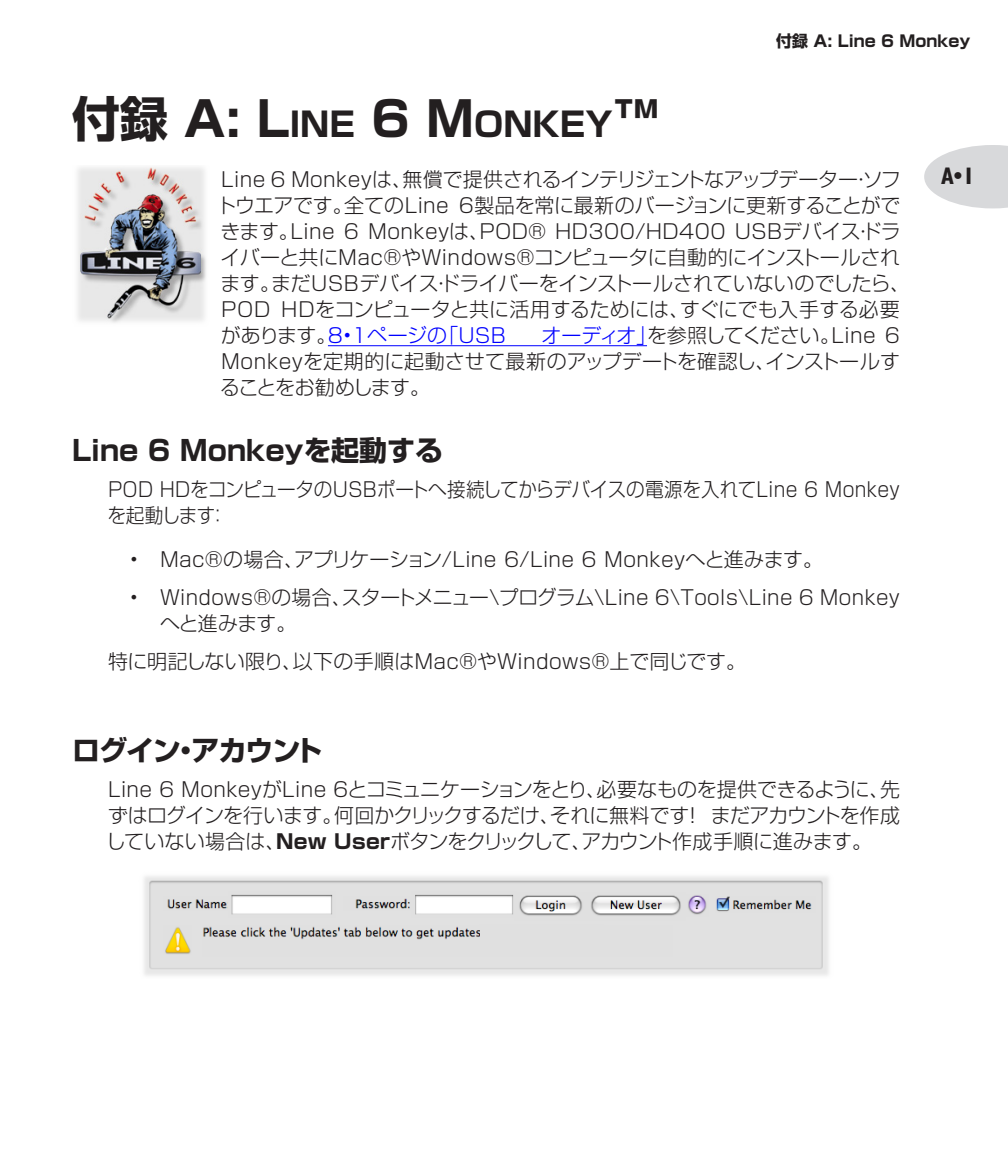
<style>
.page{position:relative;width:1008px;height:1152px;background:#fff}
.page>*{position:absolute;margin:0;border:0;box-sizing:border-box;transform-origin:0 0}
._01_Chapter_title{font:700 48px "Shin Go Pro";color:#231f20}
._01b_Section_title_1{font:700 28px "Shin Go Pro";color:#231f20}
._01b_Section_title_1-2{font:700 28px "Shin Go Pro";letter-spacing:-.045em;color:#231f20}
._06_Page_number{font:700 condensed 24px "Gill Sans";color:#231f20}
._02_Body{font:300 20px/26px "Shin Go Pro";letter-spacing:-.01em;color:#231f20;text-align:justify}
._03a_Body_bullet1{font:300 20px/26px "Shin Go Pro";letter-spacing:.02em;color:#231f20}
._02_Body-2{font:300 20px/26px "Shin Go Pro";letter-spacing:-.01em;color:#231f20;scale:.93 1}
._02_Body-3{font:300 20px "Shin Go Pro";letter-spacing:.015em;color:#231f20}
._05_Header_right{font:700 16px "Shin Go Pro";color:#231f20}
.s1{font-size:33.6px}
.s2{color:#00f}
.s3{font-weight:700}
</style>
<div class="page">
<svg style="left:924px;top:145px;width:84px;height:63px"></svg>
<hr style="left:328px;top:345px;width:319px;height:1px;background:#00f">
<img style="left:144px;top:876px;width:685px;height:100px">
<img style="left:77px;top:167px;width:129px;height:156px">
<p class="_05_Header_right" style="left:776px;top:28px;width:196px">付録 A: Line 6 Monkey</p>
<p class="_01_Chapter_title" style="left:72px;top:81px;width:590px">付録 A: L<span class="s1">INE</span> 6 M<span class="s1">ONKEY</span>™</p>
<p class="_02_Body" style="left:217px;top:164px;width:695px;text-align:left">Line 6 Monkeyは、無償で提供されるインテリジェントなアップデーター・ソフトウエアです。全てのLine 6製品を常に最新のバージョンに更新することができます。Line 6 Monkeyは、POD® HD300/HD400 USBデバイス・ドライバーと共にMac®やWindows®コンピュータに自動的にインストールされます。まだUSBデバイス・ドライバーをインストールされていないのでしたら、POD HDをコンピュータと共に活用するためには、すぐにでも入手する必要があります。<span class="s2">8•1ページの「USB</span></p>
<p class="_02_Body" style="left:220px;top:320px;width:681px;text-indent:321px"><span class="s2">オーディオ」</span>を参照してください。Line 6<br>Monkeyを定期的に起動させて最新のアップデートを確認し、インストールすることをお勧めします。</p>
<p class="_01b_Section_title_1" style="left:72px;top:428px;width:373px">Line 6 Monkeyを起動する</p>
<p class="_02_Body-2" style="left:107px;top:474px;width:854px">POD HDをコンピュータのUSBポートへ接続してからデバイスの電源を入れてLine 6 Monkeyを起動します：</p>
<p class="_03a_Body_bullet1" style="left:130px;top:544px;width:695px">• Mac®の場合、アプリケーション/Line 6/Line 6 Monkeyへと進みます。</p>
<p class="_03a_Body_bullet1" style="left:160px;top:582px;width:742px;text-indent:-30px">• Windows®の場合、スタートメニュー\プログラム\Line 6\Tools\Line 6 Monkeyへと進みます。</p>
<p class="_02_Body-3" style="left:108px;top:645px;width:640px">特に明記しない限り、以下の手順はMac®やWindows®上で同じです。</p>
<p class="_01b_Section_title_1-2" style="left:72px;top:728px;width:252px">ログイン・アカウント</p>
<p class="_02_Body" style="left:106px;top:774px;width:796px">Line 6 MonkeyがLine 6とコミュニケーションをとり、必要なものを提供できるように、先ずはログインを行います。何回かクリックするだけ、それに無料です! まだアカウントを作成していない場合は、<span class="s3">New User</span>ボタンをクリックして、アカウント作成手順に進みます。</p>
<p class="_06_Page_number" style="left:941px;top:161px;width:35px">A•1</p>
</div>
